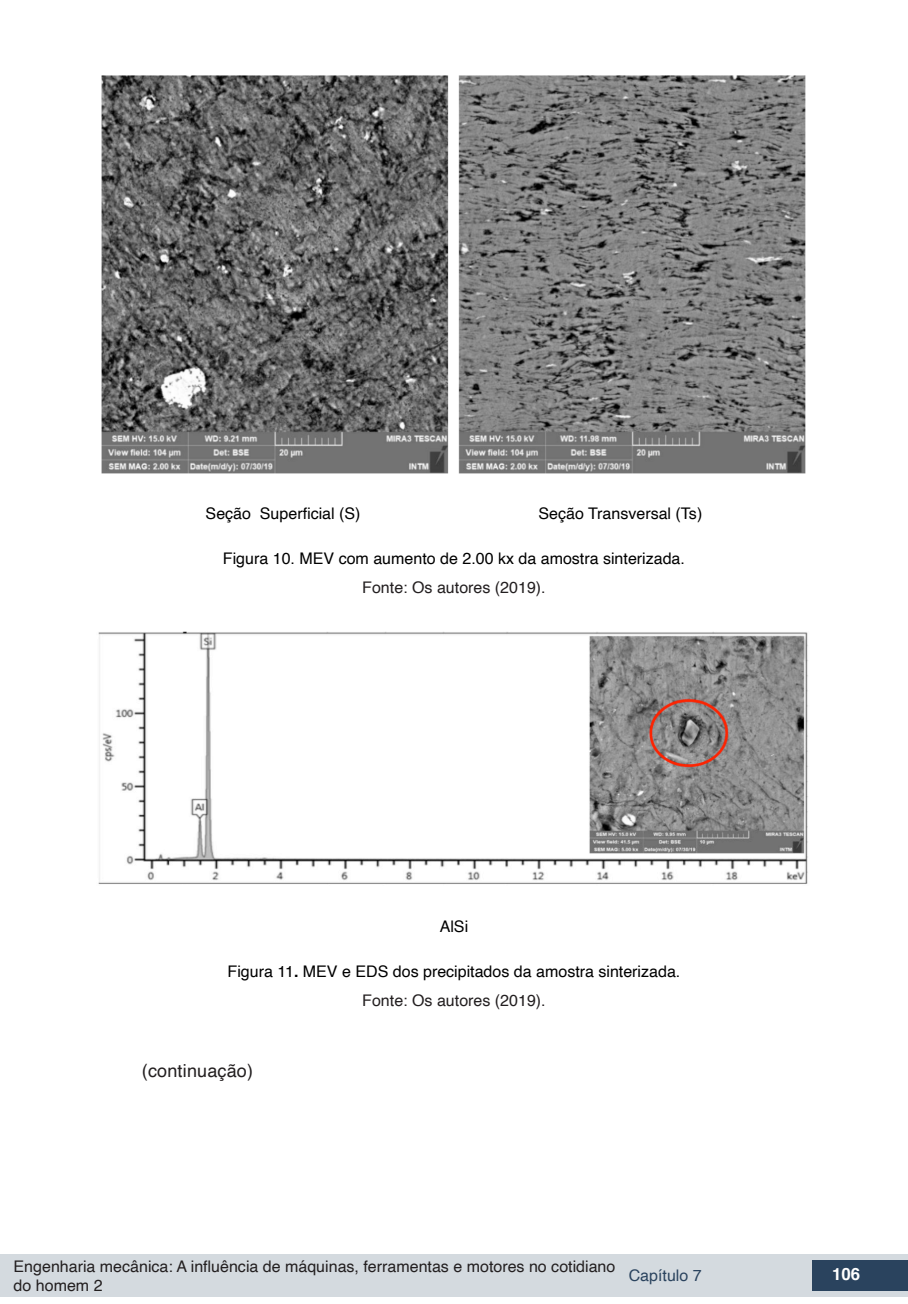
<style>
.page{position:relative;width:908px;height:1304px;background:#fff}
.page>*{position:absolute;margin:0;border:0;box-sizing:border-box;transform-origin:0 0}
.txt{font:18px "Helvetica";letter-spacing:.01em;color:#231f20}
.t1{font:700 16.8px "Helvetica";color:#fff}
.info_tab_graf_imag{font:16px "Helvetica";color:#000}
.fonte_tab_gra_imag{font:16px/18.2px "Helvetica";color:#231f20}
.t2{font:16px "Helvetica";color:#2a435e}
.s1{font-weight:700}
</style>
<div class="page">
<div style="left:0;top:1254px;width:906px;height:43px;background:#d4dadf"></div>
<div style="left:812px;top:1261px;width:95px;height:30px;background:#2a435e"></div>
<img style="left:101px;top:75px;width:705px;height:399px">
<img style="left:98px;top:631px;width:710px;height:253px">
<p class="info_tab_graf_imag" style="left:205px;top:501px;width:156px">Seção Superficial (S)</p>
<p class="info_tab_graf_imag" style="left:538px;top:501px;width:165px">Seção Transversal (Ts)</p>
<p class="info_tab_graf_imag" style="left:223px;top:546px;width:463px">Figura 10. MEV com aumento de 2.00 kx da amostra sinterizada.</p>
<p class="fonte_tab_gra_imag" style="left:362px;top:579px;width:185px">Fonte: Os autores (2019).</p>
<p class="info_tab_graf_imag" style="left:439px;top:914px;width:30px">AlSi</p>
<p class="info_tab_graf_imag" style="left:227px;top:959px;width:454px">Figura 11<span class="s1">.</span> MEV e EDS dos precipitados da amostra sinterizada.</p>
<p class="fonte_tab_gra_imag" style="left:362px;top:992px;width:185px">Fonte: Os autores (2019).</p>
<p class="txt" style="left:142px;top:1057px;width:113px">(continuação)</p>
<p class="fonte_tab_gra_imag" style="left:14px;top:1258px;width:603px">Engenharia mecânica: A influência de máquinas, ferramentas e motores no cotidiano do homem 2</p>
<p class="t2" style="left:628px;top:1263px;width:74px">Capítulo 7</p>
<p class="t1" style="left:831px;top:1261px;width:30px">106</p>
</div>
